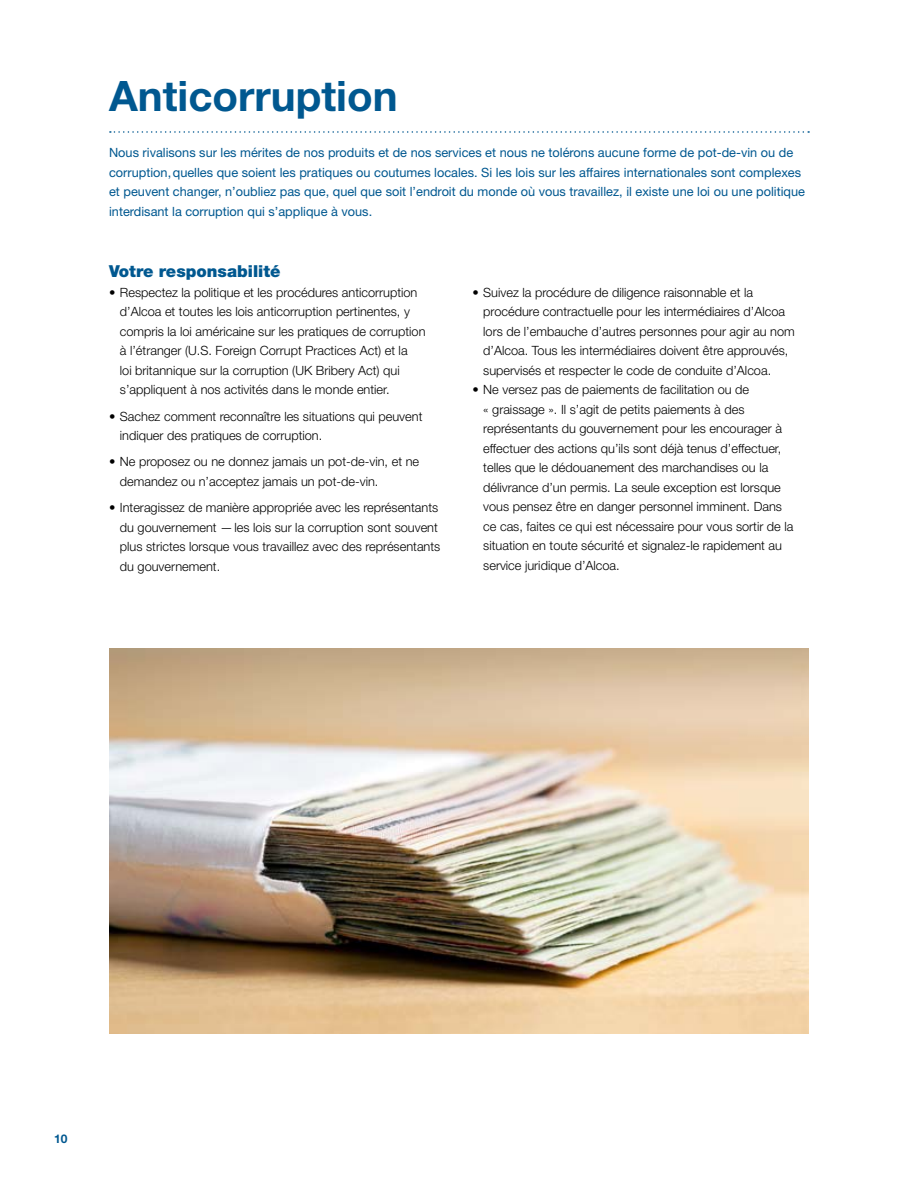
<style>
.page{position:relative;width:918px;height:1188px;background:#fff}
.page>*{position:absolute;margin:0;border:0;box-sizing:border-box;transform-origin:0 0}
.t1{font:700 42px "Helvetica Neue LT Std";color:#005890}
.t2{font:900 16.5px "Helvetica Neue LT Std";color:#005890}
.t3{font:300 12.75px/19.5px "Helvetica Neue LT Std";color:#000}
.t4{font:12.75px/19.5px "Helvetica Neue LT Std";color:#005890}
.t5{font:700 12px "Helvetica Neue LT Std";color:#005890}
</style>
<div class="page">
<svg style="left:110px;top:131px;width:699px;height:2px"></svg>
<img style="left:109px;top:648px;width:700px;height:385px">
<h1 class="t1" style="left:109px;top:70px;width:290px">Anticorruption</h1>
<p class="t4" style="left:109px;top:143px;width:697px">Nous rivalisons sur les mérites de nos produits et de nos services et nous ne tolérons aucune forme de pot-de-vin ou de corruption,quelles que soient les pratiques ou coutumes locales. Si les lois sur les affaires internationales sont complexes et peuvent changer, n’oubliez pas que, quel que soit l’endroit du monde où vous travaillez, il existe une loi ou une politique interdisant la corruption qui s’applique à vous.</p>
<p class="t2" style="left:109px;top:262px;width:173px">Votre responsabilité</p>
<p class="t3" style="left:120px;top:282px;width:307px;text-indent:-11px">• Respectez la politique et les procédures anticorruption d’Alcoa et toutes les lois anticorruption pertinentes, y compris la loi américaine sur les pratiques de corruption à l’étranger (U.S. Foreign Corrupt Practices Act) et la<br>loi britannique sur la corruption (UK Bribery Act) qui s’appliquent à nos activités dans le monde entier.</p>
<p class="t3" style="left:120px;top:406px;width:304px;text-indent:-11px">• Sachez comment reconnaître les situations qui peuvent indiquer des pratiques de corruption.</p>
<p class="t3" style="left:120px;top:452px;width:301px;text-indent:-11px">• Ne proposez ou ne donnez jamais un pot-de-vin, et ne demandez ou n’acceptez jamais un pot-de-vin.</p>
<p class="t3" style="left:120px;top:498px;width:322px;text-indent:-11px">• Interagissez de manière appropriée avec les représentants du gouvernement —les lois sur la corruption sont souvent plus strictes lorsque vous travaillez avec des représentants du gouvernement.</p>
<p class="t3" style="left:483px;top:282px;width:313px;text-indent:-11px">• Suivez la procédure de diligence raisonnable et la procédure contractuelle pour les intermédiaires d’Alcoa lors de l’embauche d’autres personnes pour agir au nom d’Alcoa. Tous les intermédiaires doivent être approuvés, supervisés et respecter le code de conduite d’Alcoa.</p>
<p class="t3" style="left:483px;top:380px;width:312px;text-indent:-11px">• Ne versez pas de paiements de facilitation ou de<br>« graissage ». Il s’agit de petits paiements à des représentants du gouvernement pour les encourager à effectuer des actions qu’ils sont déjà tenus d’effectuer, telles que le dédouanement des marchandises ou la délivrance d’un permis. La seule exception est lorsque vous pensez être en danger personnel imminent. Dans ce cas, faites ce qui est nécessaire pour vous sortir de la situation en toute sécurité et signalez-le rapidement au service juridique d’Alcoa.</p>
<p class="t5" style="left:54px;top:1131px;width:15px">10</p>
</div>
